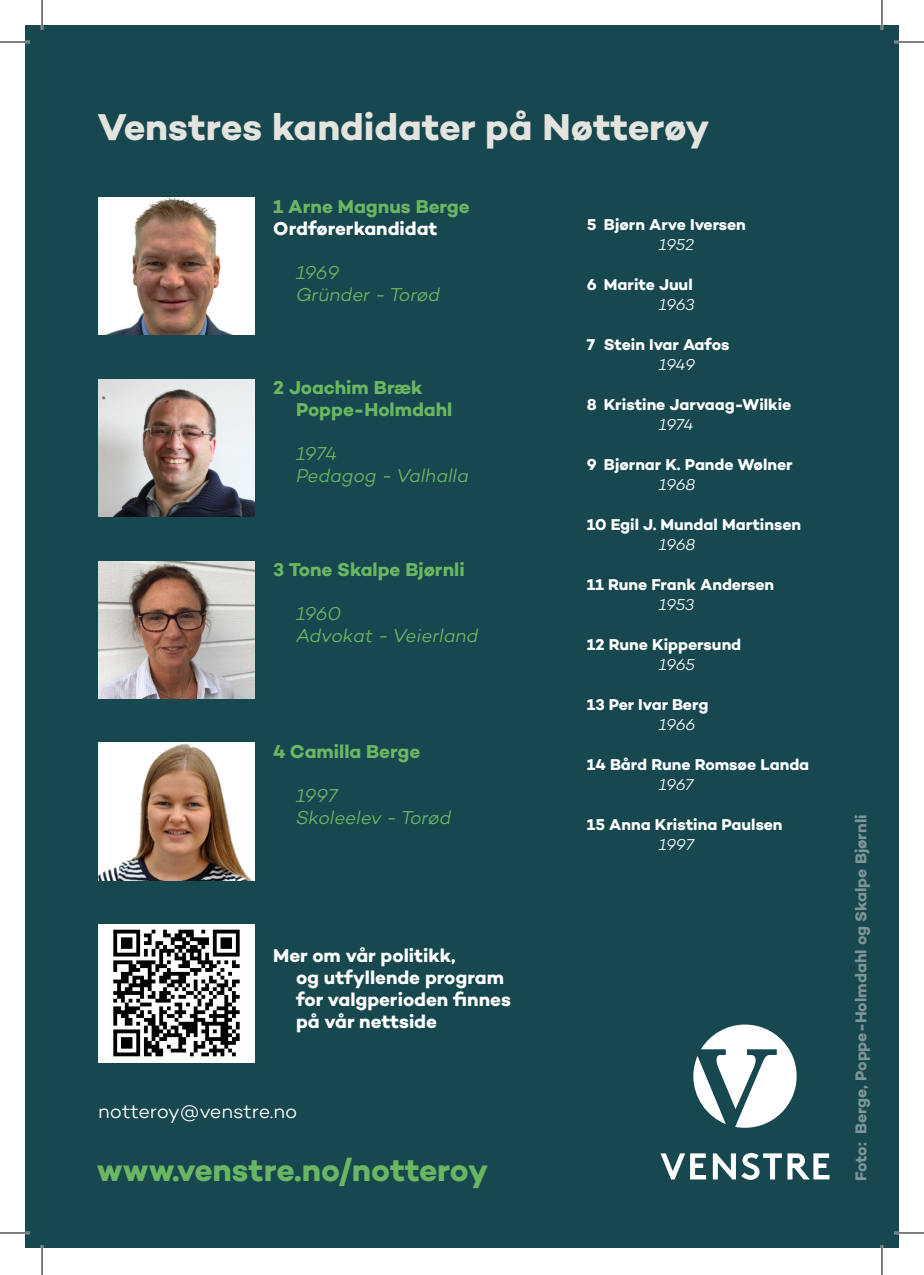
<style>
.page{position:relative;width:924px;height:1275px;background:#fff}
.page>*{position:absolute;margin:0;border:0;box-sizing:border-box;transform-origin:0 0}
.t1{font:700 38px "Campton";letter-spacing:-.005em;color:#e4e4de}
.t2{font:700 32px "Campton";letter-spacing:-.005em;color:#6bb662}
.t3{font:300 20px "Campton";letter-spacing:-.01em;color:#fff}
.t4{font:700 19px/22px "Campton";letter-spacing:-.005em;color:#fff}
.t5{font:italic 300 19px/22px "Campton";letter-spacing:-.01em;color:#6bb662}
.t6{font:700 19px/22px "Campton";color:#6bb662}
.t7{font:700 16px "Campton";color:#fff}
.t8{font:italic 300 16px "Campton";letter-spacing:-.015em;color:#fff}
.t9{font:700 16px "Campton";color:#e4e4de}
</style>
<div class="page">
<div style="left:25px;top:25px;width:873px;height:1222px;background:#17474f"></div>
<img style="left:98px;top:197px;width:157px;height:138px">
<img style="left:98px;top:379px;width:157px;height:137px">
<img style="left:98px;top:561px;width:157px;height:137px">
<img style="left:98px;top:743px;width:157px;height:137px">
<img style="left:98px;top:924px;width:157px;height:138px">
<svg style="left:693px;top:1024px;width:103px;height:103px"></svg>
<svg style="left:660px;top:1153px;width:45px;height:26px"></svg>
<svg style="left:712px;top:1153px;width:23px;height:26px"></svg>
<svg style="left:741px;top:1153px;width:40px;height:26px"></svg>
<svg style="left:787px;top:1153px;width:42px;height:26px"></svg>
<hr style="left:0;top:41px;width:30px;height:2px;background:#fff">
<hr style="left:893px;top:41px;width:30px;height:2px;background:#fff">
<hr style="left:0;top:1231px;width:30px;height:3px;background:#fff">
<hr style="left:893px;top:1231px;width:30px;height:3px;background:#fff">
<hr style="left:41px;top:0;width:2px;height:30px;background:#fff">
<hr style="left:41px;top:1245px;width:2px;height:30px;background:#fff">
<hr style="left:880px;top:0;width:2px;height:30px;background:#fff">
<hr style="left:880px;top:1245px;width:2px;height:30px;background:#fff">
<hr style="left:0;top:42px;width:30px;height:1px;background:#000">
<hr style="left:893px;top:42px;width:30px;height:1px;background:#000">
<hr style="left:0;top:1232px;width:30px;height:1px;background:#000">
<hr style="left:893px;top:1232px;width:30px;height:1px;background:#000">
<hr style="left:42px;top:0;width:1px;height:30px;background:#000">
<hr style="left:42px;top:1245px;width:1px;height:30px;background:#000">
<hr style="left:881px;top:0;width:1px;height:30px;background:#000">
<hr style="left:881px;top:1245px;width:1px;height:30px;background:#000">
<h1 class="t1" style="left:97px;top:103px;width:613px">Venstres kandidater på Nøtterøy</h1>
<p class="t6" style="left:273px;top:195px;width:198px">1 Arne Magnus Berge</p>
<p class="t4" style="left:273px;top:217px;width:166px">Ordførerkandidat</p>
<p class="t5" style="left:296px;top:261px;width:145px">1969<br>Gründer - Torød</p>
<p class="t6" style="left:296px;top:377px;width:158px;text-indent:-23px">2 Joachim Bræk<br>Poppe-Holmdahl</p>
<p class="t5" style="left:296px;top:443px;width:174px">1974<br>Pedagog - Valhalla</p>
<p class="t6" style="left:273px;top:558px;width:193px">3 Tone Skalpe Bjørnli</p>
<p class="t5" style="left:296px;top:602px;width:184px">1960<br>Advokat - Veierland</p>
<p class="t6" style="left:273px;top:740px;width:148px">4 Camilla Berge</p>
<p class="t5" style="left:296px;top:784px;width:157px">1997<br>Skoleelev - Torød</p>
<p class="t4" style="left:296px;top:944px;width:216px;text-indent:-23px">Mer om vår politikk,<br>og utfyllende program for valgperioden finnes på vår nettside</p>
<p class="t3" style="left:98px;top:1099px;width:200px">notteroy@venstre.no</p>
<h2 class="t2" style="left:97px;top:1149px;width:393px">www.venstre.no/notteroy</h2>
<p class="t7" style="left:586px;top:214px;width:160px">5 Bjørn Arve Iversen</p>
<p class="t8" style="left:658px;top:235px;width:37px">1952</p>
<p class="t7" style="left:586px;top:274px;width:107px">6 Marite Juul</p>
<p class="t8" style="left:658px;top:295px;width:37px">1963</p>
<p class="t7" style="left:586px;top:334px;width:144px">7 Stein Ivar Aafos</p>
<p class="t8" style="left:658px;top:355px;width:37px">1949</p>
<p class="t7" style="left:586px;top:394px;width:206px">8 Kristine Jarvaag-Wilkie</p>
<p class="t8" style="left:658px;top:415px;width:36px">1974</p>
<p class="t7" style="left:586px;top:454px;width:207px">9 Bjørnar K. Pande Wølner</p>
<p class="t8" style="left:658px;top:475px;width:38px">1968</p>
<p class="t7" style="left:586px;top:514px;width:215px">10 Egil J. Mundal Martinsen</p>
<p class="t8" style="left:658px;top:535px;width:38px">1968</p>
<p class="t7" style="left:586px;top:574px;width:189px">11 Rune Frank Andersen</p>
<p class="t8" style="left:658px;top:595px;width:37px">1953</p>
<p class="t7" style="left:586px;top:634px;width:156px">12 Rune Kippersund</p>
<p class="t8" style="left:658px;top:655px;width:37px">1965</p>
<p class="t7" style="left:586px;top:694px;width:123px">13 Per Ivar Berg</p>
<p class="t8" style="left:658px;top:715px;width:38px">1966</p>
<p class="t7" style="left:586px;top:754px;width:224px">14 Bård Rune Romsøe Landa</p>
<p class="t8" style="left:658px;top:775px;width:36px">1967</p>
<p class="t7" style="left:586px;top:814px;width:197px">15 Anna Kristina Paulsen</p>
<p class="t8" style="left:658px;top:835px;width:36px">1997</p>
<p class="t9" style="left:850px;top:1181px;width:368px;rotate:-90deg">Foto: Berge, Poppe-Holmdahl og Skalpe Bjørnli</p>
</div>
